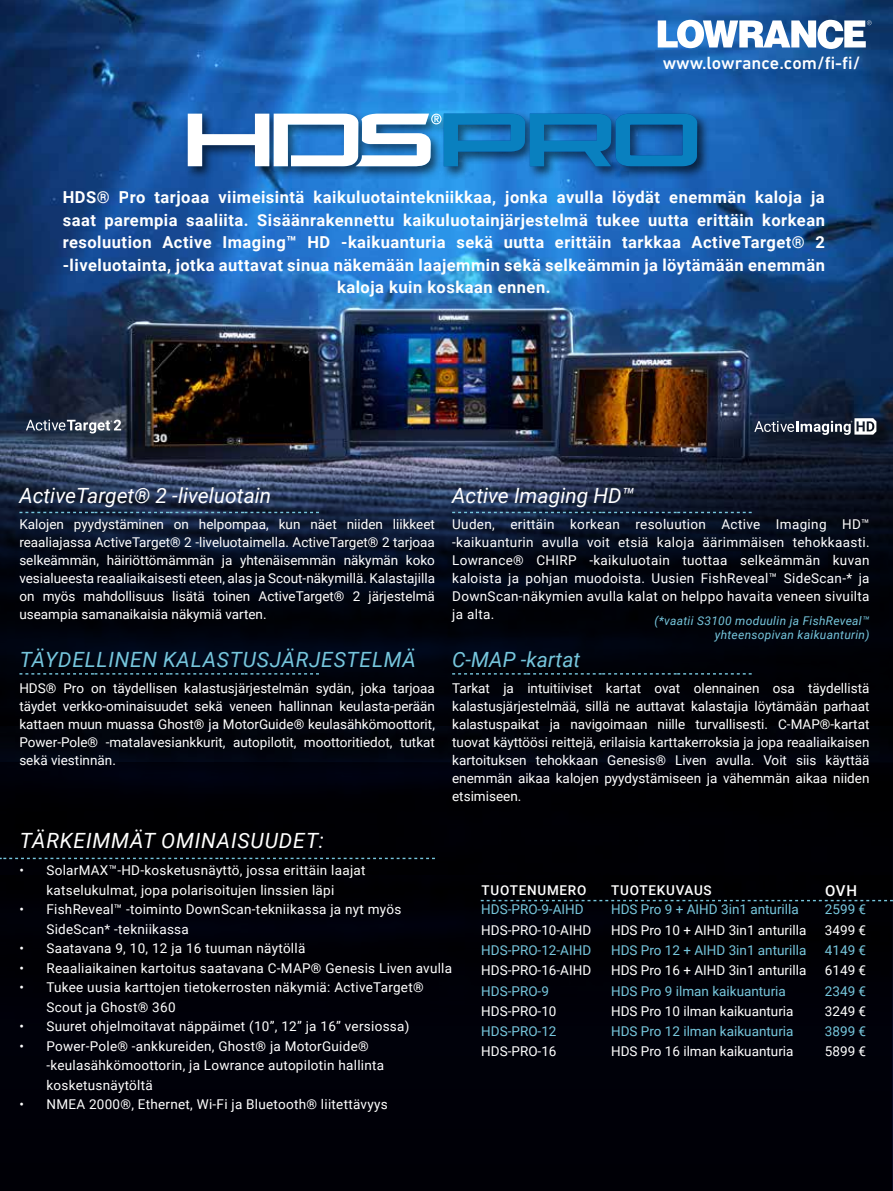
<style>
.page{position:relative;width:893px;height:1191px;background:#fff}
.page>*{position:absolute;margin:0;border:0;box-sizing:border-box;transform-origin:0 0}
.t1{font:italic 21px "Roboto";color:#fff}
.t2{font:italic 21px "Roboto";letter-spacing:.035em;color:#76c6dd}
.t3{font:italic 21px "Roboto";letter-spacing:.04em;color:#fff}
.t4{font:italic 21px "Roboto";color:#76c6dd}
.t5{font:500 18px "DIN Next LT Pro";color:#fff}
.t6{font:700 16.5px/22.5px "Roboto";letter-spacing:.03em;color:#fff;text-align:center}
.t7{font:500 15px "Roboto";color:#fff}
.t8{font:13.5px/18px "Roboto";letter-spacing:.02em;color:#fff;text-align:justify}
.t9{font:13.5px "Roboto";color:#77c7dd}
.t10{font:13.5px "Roboto";color:#fff}
.t11{font:500 13.5px "Roboto";letter-spacing:.055em;color:#fff}
.t12{font:italic 12px/14.4px "Roboto";letter-spacing:.025em;color:#76c6dd;text-align:right}
</style>
<div class="page">
<div style="left:0;top:451px;width:893px;height:740px;background:#000008"></div>
<svg style="left:0;top:761px;width:892px;height:184px"></svg>
<img style="left:0;top:0;width:893px;height:727px">
<svg style="left:0;top:437px;width:892px;height:289px"></svg>
<div style="left:129px;top:54px;width:627px;height:171px;background:#fff;opacity:.82"></div>
<svg style="left:188px;top:114px;width:509px;height:52px"></svg>
<div style="left:29px;top:422px;width:110px;height:29px;background:#000;opacity:.75"></div>
<svg style="left:26px;top:419px;width:95px;height:14px"></svg>
<div style="left:758px;top:420px;width:135px;height:33px;background:#000;opacity:.75"></div>
<svg style="left:754px;top:418px;width:122px;height:17px"></svg>
<svg style="left:19px;top:673px;width:300px;height:1px"></svg>
<svg style="left:452px;top:673px;width:300px;height:1px"></svg>
<svg style="left:19px;top:512px;width:300px;height:1px"></svg>
<svg style="left:452px;top:512px;width:300px;height:1px"></svg>
<svg style="left:0;top:857px;width:435px;height:2px"></svg>
<svg style="left:658px;top:20px;width:214px;height:29px"></svg>
<svg style="left:481px;top:900px;width:411px;height:1px"></svg>
<hr style="left:892px;top:449px;width:1px;height:742px;background:#002c52">
<h2 class="t5" style="left:663px;top:52px;width:199px">www.lowrance.com/fi-fi/</h2>
<p class="t6" style="left:63px;top:185px;width:764px">HDS® Pro tarjoaa viimeisintä kaikuluotaintekniikkaa, jonka avulla löydät enemmän kaloja ja saat parempia saaliita. Sisäänrakennettu kaikuluotainjärjestelmä tukee uutta erittäin korkean resoluution Active Imaging™ HD -kaikuanturia sekä uutta erittäin tarkkaa ActiveTarget® 2 -liveluotainta, jotka auttavat sinua näkemään laajemmin sekä selkeämmin ja löytämään enemmän kaloja kuin koskaan ennen.</p>
<h1 class="t1" style="left:19px;top:481px;width:253px">ActiveTarget® 2 -liveluotain</h1>
<h1 class="t1" style="left:452px;top:481px;width:184px">Active Imaging HD™</h1>
<p class="t8" style="left:19px;top:515px;width:417px">Kalojen pyydystäminen on helpompaa, kun näet niiden liikkeet reaaliajassa ActiveTarget® 2 -liveluotaimella. ActiveTarget® 2 tarjoaa selkeämmän, häiriöttömämmän ja yhtenäisemmän näkymän koko vesialueesta reaaliaikaisesti eteen, alas ja Scout-näkymillä. Kalastajilla on myös mahdollisuus lisätä toinen ActiveTarget® 2 järjestelmä useampia samanaikaisia näkymiä varten.</p>
<p class="t8" style="left:452px;top:515px;width:419px">Uuden, erittäin korkean resoluution Active Imaging HD™ -kaikuanturin avulla voit etsiä kaloja äärimmäisen tehokkaasti.<br>Lowrance® CHIRP -kaikuluotain tuottaa selkeämmän kuvan kaloista ja pohjan muodoista. Uusien FishReveal™ SideScan-* ja DownScan-näkymien avulla kalat on helppo havaita veneen sivuilta ja alta.</p>
<p class="t12" style="left:654px;top:613px;width:217px">(*vaatii S3100 moduulin ja FishReveal™ yhteensopivan kaikuanturin)</p>
<h1 class="t2" style="left:20px;top:644px;width:398px">TÄYDELLINEN KALASTUSJÄRJESTELMÄ</h1>
<h1 class="t4" style="left:452px;top:644px;width:130px">C-MAP -kartat</h1>
<p class="t8" style="left:19px;top:678px;width:417px">HDS® Pro on täydellisen kalastusjärjestelmän sydän, joka tarjoaa täydet verkko-ominaisuudet sekä veneen hallinnan keulasta-perään kattaen muun muassa Ghost® ja MotorGuide® keulasähkömoottorit, Power-Pole® -matalavesiankkurit, autopilotit, moottoritiedot, tutkat sekä viestinnän.</p>
<p class="t8" style="left:452px;top:678px;width:419px">Tarkat ja intuitiiviset kartat ovat olennainen osa täydellistä kalastusjärjestelmää, sillä ne auttavat kalastajia löytämään parhaat kalastuspaikat ja navigoimaan niille turvallisesti. C-MAP®-kartat tuovat käyttöösi reittejä, erilaisia karttakerroksia ja jopa reaaliaikaisen kartoituksen tehokkaan Genesis® Liven avulla. Voit siis käyttää enemmän aikaa kalojen pyydystämiseen ja vähemmän aikaa niiden etsimiseen.</p>
<h1 class="t3" style="left:20px;top:825px;width:305px">TÄRKEIMMÄT OMINAISUUDET:</h1>
<p class="t8" style="left:19px;top:860px;width:348px;line-height:19.5px;text-align:center">• SolarMAX™-HD-kosketusnäyttö, jossa erittäin laajat katselukulmat, jopa polarisoitujen linssien läpi</p>
<p class="t8" style="left:46px;top:899px;width:356px;line-height:19.5px;text-indent:-27px">• FishReveal™ -toiminto DownScan-tekniikassa ja nyt myös<br>SideScan* -tekniikassa</p>
<p class="t8" style="left:19px;top:938px;width:287px">• Saatavana 9, 10, 12 ja 16 tuuman näytöllä</p>
<p class="t8" style="left:19px;top:958px;width:434px">• Reaaliaikainen kartoitus saatavana C-MAP® Genesis Liven avulla</p>
<p class="t8" style="left:46px;top:977px;width:379px;line-height:19.5px;text-indent:-27px">• Tukee uusia karttojen tietokerrosten näkymiä: ActiveTarget®<br>Scout ja Ghost® 360</p>
<p class="t8" style="left:19px;top:1016px;width:391px">• Suuret ohjelmoitavat näppäimet (10”, 12” ja 16” versiossa)</p>
<p class="t8" style="left:46px;top:1035px;width:339px;line-height:19.5px;text-align:left;text-indent:-27px">• Power-Pole® -ankkureiden, Ghost® ja MotorGuide® -keulasähkömoottorin, ja Lowrance autopilotin hallinta kosketusnäytöltä</p>
<p class="t8" style="left:19px;top:1094px;width:370px">• NMEA 2000®, Ethernet, Wi-Fi ja Bluetooth® liitettävyys</p>
<p class="t11" style="left:481px;top:880px;width:106px">TUOTENUMERO</p>
<p class="t11" style="left:611px;top:880px;width:102px">TUOTEKUVAUS</p>
<p class="t7" style="left:825px;top:880px;width:33px">OVH</p>
<p class="t9" style="left:481px;top:900px;width:104px">HDS-PRO-9-AIHD</p>
<p class="t9" style="left:611px;top:900px;width:189px">HDS Pro 9 + AIHD 3in1 anturilla</p>
<p class="t9" style="left:825px;top:900px;width:43px">2599 €</p>
<p class="t10" style="left:481px;top:920px;width:111px">HDS-PRO-10-AIHD</p>
<p class="t10" style="left:611px;top:920px;width:197px">HDS Pro 10 + AIHD 3in1 anturilla</p>
<p class="t8" style="left:825px;top:920px;width:43px">3499 €</p>
<p class="t9" style="left:481px;top:940px;width:111px">HDS-PRO-12-AIHD</p>
<p class="t9" style="left:611px;top:940px;width:197px">HDS Pro 12 + AIHD 3in1 anturilla</p>
<p class="t9" style="left:825px;top:940px;width:43px">4149 €</p>
<p class="t10" style="left:481px;top:961px;width:111px">HDS-PRO-16-AIHD</p>
<p class="t10" style="left:611px;top:961px;width:197px">HDS Pro 16 + AIHD 3in1 anturilla</p>
<p class="t8" style="left:825px;top:961px;width:43px">6149 €</p>
<p class="t9" style="left:481px;top:981px;width:69px">HDS-PRO-9</p>
<p class="t9" style="left:611px;top:981px;width:176px">HDS Pro 9 ilman kaikuanturia</p>
<p class="t9" style="left:825px;top:981px;width:43px">2349 €</p>
<p class="t8" style="left:481px;top:1001px;width:77px">HDS-PRO-10</p>
<p class="t10" style="left:611px;top:1001px;width:184px">HDS Pro 10 ilman kaikuanturia</p>
<p class="t8" style="left:825px;top:1001px;width:43px">3249 €</p>
<p class="t9" style="left:481px;top:1021px;width:77px">HDS-PRO-12</p>
<p class="t9" style="left:611px;top:1021px;width:184px">HDS Pro 12 ilman kaikuanturia</p>
<p class="t9" style="left:825px;top:1021px;width:43px">3899 €</p>
<p class="t8" style="left:481px;top:1042px;width:77px">HDS-PRO-16</p>
<p class="t10" style="left:611px;top:1042px;width:184px">HDS Pro 16 ilman kaikuanturia</p>
<p class="t8" style="left:825px;top:1042px;width:43px">5899 €</p>
</div>
